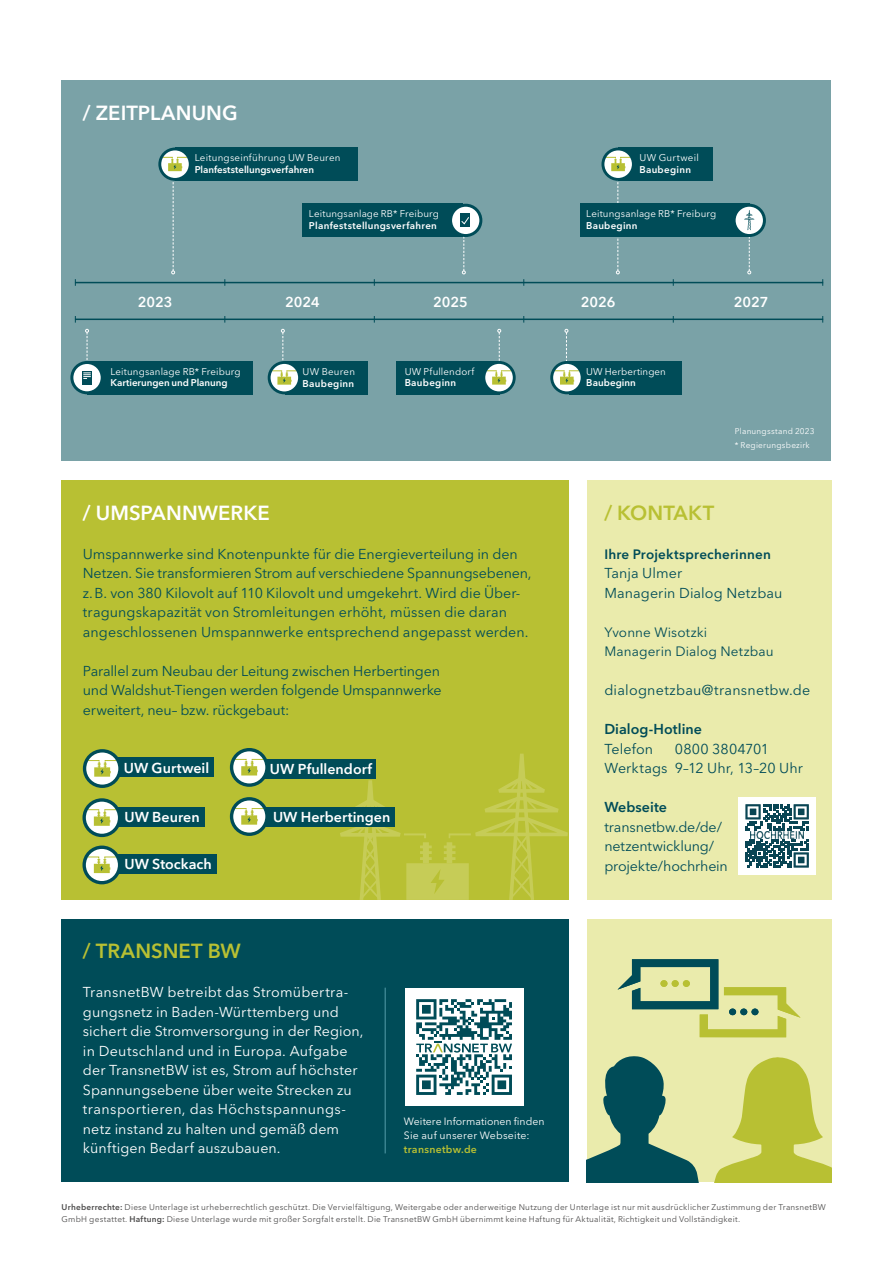
<style>
.page{position:relative;width:893px;height:1263px;background:#fff}
.page>*{position:absolute;margin:0;border:0;box-sizing:border-box;transform-origin:0 0}
.t1{font:600 20.25px "Avenir Next LT Pro";letter-spacing:.005em;color:#fff}
.t2{font:600 20.25px "Avenir Next LT Pro";color:#b8c033}
.t3{font:14.25px/19.5px "Avenir Next LT Pro";color:#004c58}
.t4{font:14.25px/19.5px "Avenir Next LT Pro";letter-spacing:.01em;color:#fff}
.t5{font:600 14.25px "Avenir Next LT Pro";color:#fff}
.t6{font:14.25px "Avenir Next LT Pro";letter-spacing:.02em;color:#004c58}
.t7{font:600 14.25px "Avenir Next LT Pro";color:#004c58}
.t8{font:13.5px/19.5px "Avenir Next LT Pro";letter-spacing:.01em;color:#004c58}
.t9{font:600 13.5px "Avenir Next LT Pro";letter-spacing:.015em;color:#004c58}
.t10{font:10.5px/14.2px "Avenir Next LT Pro";letter-spacing:.005em;color:#fff}
.t11{font:600 10.5px "Avenir Next LT Pro";letter-spacing:.03em;color:#b8c033}
.t12{font:9.75px "Avenir Next LT Pro";letter-spacing:.015em;color:#fff}
.t13{font:600 9.75px "Avenir Next LT Pro";letter-spacing:.025em;color:#fff}
.t14{font:600 9.75px "Avenir Next LT Pro";letter-spacing:-.005em;color:#fff}
.t15{font:600 9.75px "Avenir Next LT Pro";letter-spacing:.005em;color:#fff}
.t16{font:8.25px/12px "Avenir Next LT Pro";letter-spacing:.025em;color:#4d4c4c}
.t17{font:8.25px/13.2px "Avenir Next LT Pro";letter-spacing:.025em;color:#fff}
.s1{font-weight:600}
</style>
<div class="page">
<div style="left:62px;top:549px;width:507px;height:351px;background:#b8c033"></div>
<div style="left:62px;top:481px;width:507px;height:323px;background:#b8c033"></div>
<div style="left:62px;top:919px;width:507px;height:263px;background:#004c58"></div>
<div style="left:62px;top:81px;width:769px;height:380px;background:#7aa2a7"></div>
<div style="left:587px;top:481px;width:244px;height:419px;background:#eaebac"></div>
<div style="left:587px;top:919px;width:244px;height:263px;background:#eaebac"></div>
<svg style="left:587px;top:1056px;width:112px;height:126px"></svg>
<svg style="left:714px;top:1057px;width:117px;height:125px"></svg>
<svg style="left:617px;top:959px;width:184px;height:78px"></svg>
<hr style="left:384px;top:988px;width:2px;height:165px;background:#39828f">
<div style="left:115px;top:758px;width:99px;height:19px;background:#004c58"></div>
<svg style="left:85px;top:751px;width:35px;height:35px"></svg>
<svg style="left:87px;top:760px;width:30px;height:17px"></svg>
<div style="left:83px;top:749px;width:39px;height:39px;border:3px solid #004c58;border-radius:50%"></div>
<div style="left:116px;top:807px;width:88px;height:19px;background:#004c58"></div>
<div style="left:116px;top:854px;width:101px;height:19px;background:#004c58"></div>
<svg style="left:84px;top:800px;width:36px;height:35px"></svg>
<svg style="left:87px;top:809px;width:30px;height:17px"></svg>
<div style="left:82px;top:798px;width:39px;height:39px;border:3px solid #004c58;border-radius:50%"></div>
<svg style="left:84px;top:847px;width:36px;height:36px"></svg>
<svg style="left:87px;top:856px;width:30px;height:17px"></svg>
<div style="left:82px;top:845px;width:39px;height:39px;border:3px solid #004c58;border-radius:50%"></div>
<div style="left:738px;top:797px;width:78px;height:78px;background:#fff"></div>
<svg style="left:745px;top:839px;width:64px;height:29px"></svg>
<svg style="left:745px;top:804px;width:64px;height:26px"></svg>
<img style="left:750px;top:831px;width:54px;height:7px">
<svg style="left:340px;top:754px;width:228px;height:146px"></svg>
<div style="left:264px;top:807px;width:131px;height:19px;background:#004c58"></div>
<div style="left:261px;top:759px;width:115px;height:19px;background:#004c58"></div>
<svg style="left:232px;top:750px;width:35px;height:35px"></svg>
<svg style="left:234px;top:759px;width:30px;height:16px"></svg>
<div style="left:230px;top:748px;width:39px;height:39px;border:3px solid #004c58;border-radius:50%"></div>
<svg style="left:232px;top:799px;width:35px;height:35px"></svg>
<svg style="left:234px;top:808px;width:30px;height:17px"></svg>
<div style="left:230px;top:797px;width:39px;height:39px;border:3px solid #004c58;border-radius:50%"></div>
<div style="left:396px;top:361px;width:104px;height:33px;background:#004c58"></div>
<div style="left:569px;top:361px;width:113px;height:33px;background:#004c58"></div>
<div style="left:286px;top:361px;width:82px;height:33px;background:#004c58"></div>
<svg style="left:552px;top:362px;width:30px;height:31px"></svg>
<svg style="left:554px;top:329px;width:26px;height:56px"></svg>
<div style="left:550px;top:361px;width:34px;height:33px;border:3px solid #004c58;border-radius:50%"></div>
<svg style="left:484px;top:362px;width:30px;height:31px"></svg>
<svg style="left:486px;top:329px;width:26px;height:56px"></svg>
<div style="left:482px;top:361px;width:34px;height:33px;border:3px solid #004c58;border-radius:50%"></div>
<div style="left:618px;top:148px;width:94px;height:33px;background:#004c58"></div>
<div style="left:87px;top:361px;width:166px;height:33px;background:#004c58"></div>
<div style="left:303px;top:204px;width:160px;height:33px;background:#004c58"></div>
<div style="left:580px;top:204px;width:170px;height:33px;background:#004c58"></div>
<svg style="left:603px;top:149px;width:30px;height:30px"></svg>
<svg style="left:605px;top:157px;width:26px;height:117px"></svg>
<div style="left:601px;top:148px;width:34px;height:33px;border:3px solid #004c58;border-radius:50%"></div>
<svg style="left:734px;top:205px;width:30px;height:31px"></svg>
<svg style="left:744px;top:210px;width:10px;height:64px"></svg>
<div style="left:733px;top:204px;width:33px;height:33px;border:3px solid #004c58;border-radius:50%"></div>
<svg style="left:72px;top:362px;width:30px;height:31px"></svg>
<div style="left:82px;top:371px;width:10px;height:13px;background:#004c58"></div>
<svg style="left:83px;top:329px;width:8px;height:50px"></svg>
<div style="left:70px;top:361px;width:34px;height:33px;border:3px solid #004c58;border-radius:50%"></div>
<svg style="left:451px;top:205px;width:30px;height:31px"></svg>
<div style="left:449px;top:204px;width:33px;height:33px;border:3px solid #004c58;border-radius:50%"></div>
<div style="left:460px;top:214px;width:10px;height:13px;background:#004c58"></div>
<svg style="left:461px;top:217px;width:9px;height:57px"></svg>
<hr style="left:75px;top:282px;width:748px;height:1px;background:#004c58">
<hr style="left:75px;top:319px;width:748px;height:1px;background:#004c58">
<div style="left:176px;top:148px;width:182px;height:33px;background:#004c58"></div>
<svg style="left:160px;top:149px;width:30px;height:30px"></svg>
<svg style="left:162px;top:157px;width:26px;height:117px"></svg>
<div style="left:158px;top:148px;width:34px;height:33px;border:3px solid #004c58;border-radius:50%"></div>
<svg style="left:269px;top:362px;width:31px;height:31px"></svg>
<svg style="left:272px;top:329px;width:25px;height:56px"></svg>
<div style="left:268px;top:361px;width:33px;height:33px;border:3px solid #004c58;border-radius:50%"></div>
<div style="left:405px;top:987px;width:119px;height:118px;background:#fff"></div>
<svg style="left:416px;top:999px;width:96px;height:96px"></svg>
<h1 class="t1" style="left:83px;top:100px;width:156px">/ ZEITPLANUNG</h1>
<p class="t12" style="left:195px;top:152px;width:147px">Leitungseinführung UW Beuren</p>
<p class="t14" style="left:195px;top:164px;width:121px">Planfeststellungsverfahren</p>
<p class="t12" style="left:309px;top:208px;width:131px">Leitungsanlage RB* Freiburg</p>
<p class="t13" style="left:309px;top:220px;width:129px">Planfeststellungsverfahren</p>
<p class="t12" style="left:639px;top:152px;width:61px">UW Gurtweil</p>
<p class="t13" style="left:639px;top:164px;width:53px">Baubeginn</p>
<p class="t12" style="left:586px;top:208px;width:131px">Leitungsanlage RB* Freiburg</p>
<p class="t13" style="left:586px;top:220px;width:53px">Baubeginn</p>
<p class="t5" style="left:138px;top:293px;width:36px">2023</p>
<p class="t5" style="left:285px;top:293px;width:36px">2024</p>
<p class="t5" style="left:433px;top:293px;width:36px">2025</p>
<p class="t5" style="left:581px;top:293px;width:36px">2026</p>
<p class="t5" style="left:734px;top:293px;width:36px">2027</p>
<p class="t12" style="left:110px;top:365px;width:132px">Leitungsanlage RB* Freiburg</p>
<p class="t14" style="left:110px;top:377px;width:119px">Kartierungen und Planung</p>
<p class="t12" style="left:303px;top:366px;width:54px">UW Beuren</p>
<p class="t13" style="left:303px;top:377px;width:53px">Baubeginn</p>
<p class="t12" style="left:405px;top:365px;width:71px">UW Pfullendorf</p>
<p class="t13" style="left:405px;top:377px;width:53px">Baubeginn</p>
<h1 class="t1" style="left:83px;top:500px;width:188px">/ UMSPANNWERKE</h1>
<p class="t3" style="left:83px;top:544px;width:450px">Umspannwerke sind Knotenpunkte für die Energieverteilung in den Netzen. Sie transformieren Strom auf verschiedene Spannungsebenen, z.B. von 380 Kilovolt auf 110 Kilovolt und umgekehrt. Wird die Über&shy;tragungskapazität von Stromleitungen erhöht, müssen die daran angeschlossenen Umspannwerke entsprechend angepasst werden.</p>
<p class="t3" style="left:83px;top:661px;width:360px;text-align:justify">Parallel zum Neubau der Leitung zwischen Herbertingen und Waldshut-Tiengen werden folgende Umspannwerke erweitert, neu– bzw. rückgebaut:</p>
<p class="t5" style="left:124px;top:759px;width:87px">UW Gurtweil</p>
<p class="t5" style="left:124px;top:808px;width:77px">UW Beuren</p>
<p class="t5" style="left:124px;top:855px;width:89px">UW Stockach</p>
<p class="t5" style="left:270px;top:760px;width:104px">UW Pfullendorf</p>
<p class="t5" style="left:273px;top:808px;width:119px">UW Herbertingen</p>
<h1 class="t2" style="left:83px;top:939px;width:160px">/ TRANSNET BW</h1>
<p class="t4" style="left:83px;top:983px;width:282px">TransnetBW betreibt das Stromübertra&shy;gungsnetz in Baden-Württemberg und sichert die Stromversorgung in der Region, in Deutschland und in Europa. Aufgabe der TransnetBW ist es, Strom auf höchster Spannungsebene über weite Strecken zu transportieren, das Höchstspannungs&shy;netz instand zu halten und gemäß dem künftigen Bedarf auszubauen.</p>
<p class="t10" style="left:404px;top:1114px;width:142px">Weitere Informationen finden<br>Sie auf unserer Webseite:</p>
<p class="t11" style="left:404px;top:1143px;width:75px">transnetbw.de</p>
<p class="t12" style="left:586px;top:365px;width:81px">UW Herbertingen</p>
<p class="t15" style="left:586px;top:377px;width:51px">Baubeginn</p>
<p class="t17" style="left:735px;top:425px;width:81px">Planungsstand 2023 * Regierungsbezirk</p>
<h1 class="t2" style="left:604px;top:500px;width:111px">/ KONTAKT</h1>
<p class="t9" style="left:604px;top:546px;width:168px">Ihre Projektsprecherinnen</p>
<p class="t3" style="left:604px;top:563px;width:180px">Tanja Ulmer<br>Managerin Dialog Netzbau</p>
<p class="t8" style="left:604px;top:622px;width:171px">Yvonne Wisotzki<br>Managerin Dialog Netzbau</p>
<p class="t6" style="left:604px;top:682px;width:207px">dialognetzbau@transnetbw.de</p>
<p class="t7" style="left:604px;top:720px;width:99px">Dialog-Hotline</p>
<p class="t3" style="left:604px;top:739px;width:50px">Telefon</p>
<p class="t3" style="left:604px;top:739px;width:200px;text-indent:70px">0800 3804701<br>Werktags 9–12 Uhr, 13–20 Uhr</p>
<p class="t7" style="left:604px;top:798px;width:64px">Webseite</p>
<p class="t3" style="left:604px;top:817px;width:125px">transnetbw.de/de/ netzentwicklung/ projekte/hochrhein</p>
<p class="t16" style="left:62px;top:1201px;width:766px"><span class="s1">Urheberrechte:</span> Diese Unterlage ist urheberrechtlich geschützt. Die Vervielfältigung, Weitergabe oder anderweitige Nutzung der Unterlage ist nur mit ausdrücklicher Zustimmung der TransnetBW<br>GmbH gestattet. <span class="s1">Haftung:</span> Diese Unterlage wurde mit großer Sorgfalt erstellt. Die TransnetBW GmbH übernimmt keine Haftung für Aktualität, Richtigkeit und Vollständigkeit.</p>
</div>
